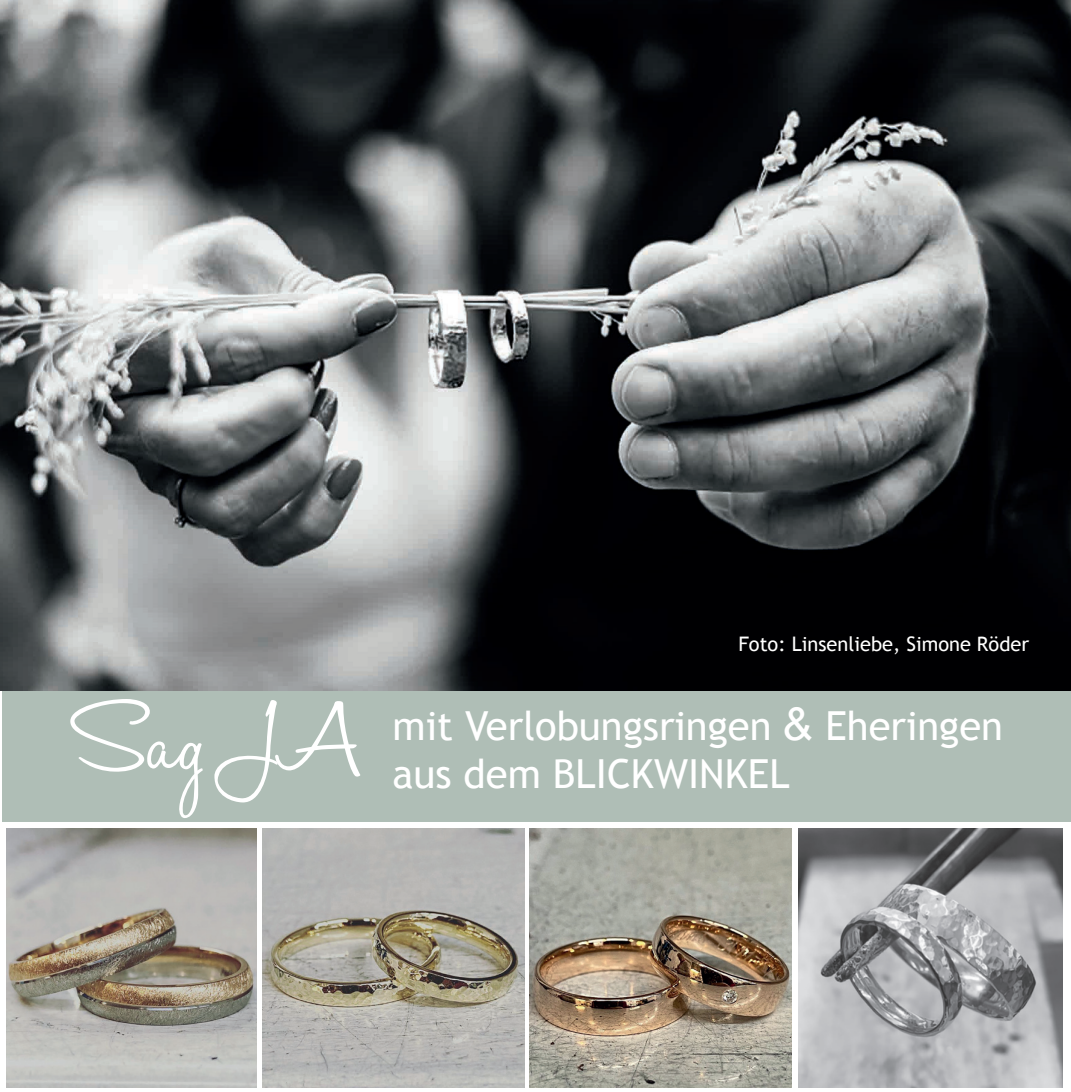
<style>
.page{position:relative;width:1071px;height:1092px;background:#fff}
.page>*{position:absolute;margin:0;border:0;box-sizing:border-box;transform-origin:0 0}
.t1{font:110px "Halo Handletter";color:#fff}
.t2{font:40px "Trebuchet MS";color:#fff}
.t3{font:20px "Trebuchet MS";color:#fff}
.s1{font-family:"Arial";font-size:45px}
</style>
<div class="page">
<div style="left:3px;top:671px;width:1067px;height:150px;background:#afbeb6"></div>
<img style="left:0;top:0;width:1070px;height:690px">
<img style="left:7px;top:828px;width:249px;height:259px">
<img style="left:529px;top:828px;width:262px;height:259px">
<img style="left:798px;top:828px;width:263px;height:259px">
<img style="left:262px;top:828px;width:262px;height:259px">
<h1 class="t1" style="left:73px;top:680px;width:289px">Sag JA</h1>
<p class="t3" style="left:738px;top:632px;width:292px">Foto: Linsenliebe, Simone Röder</p>
<p class="t2" style="left:392px;top:701px;width:612px">mit Verlobungsringen <span class="s1">&amp;</span> Eheringen</p>
<p class="t2" style="left:392px;top:749px;width:398px">aus dem BLICKWINKEL</p>
</div>
